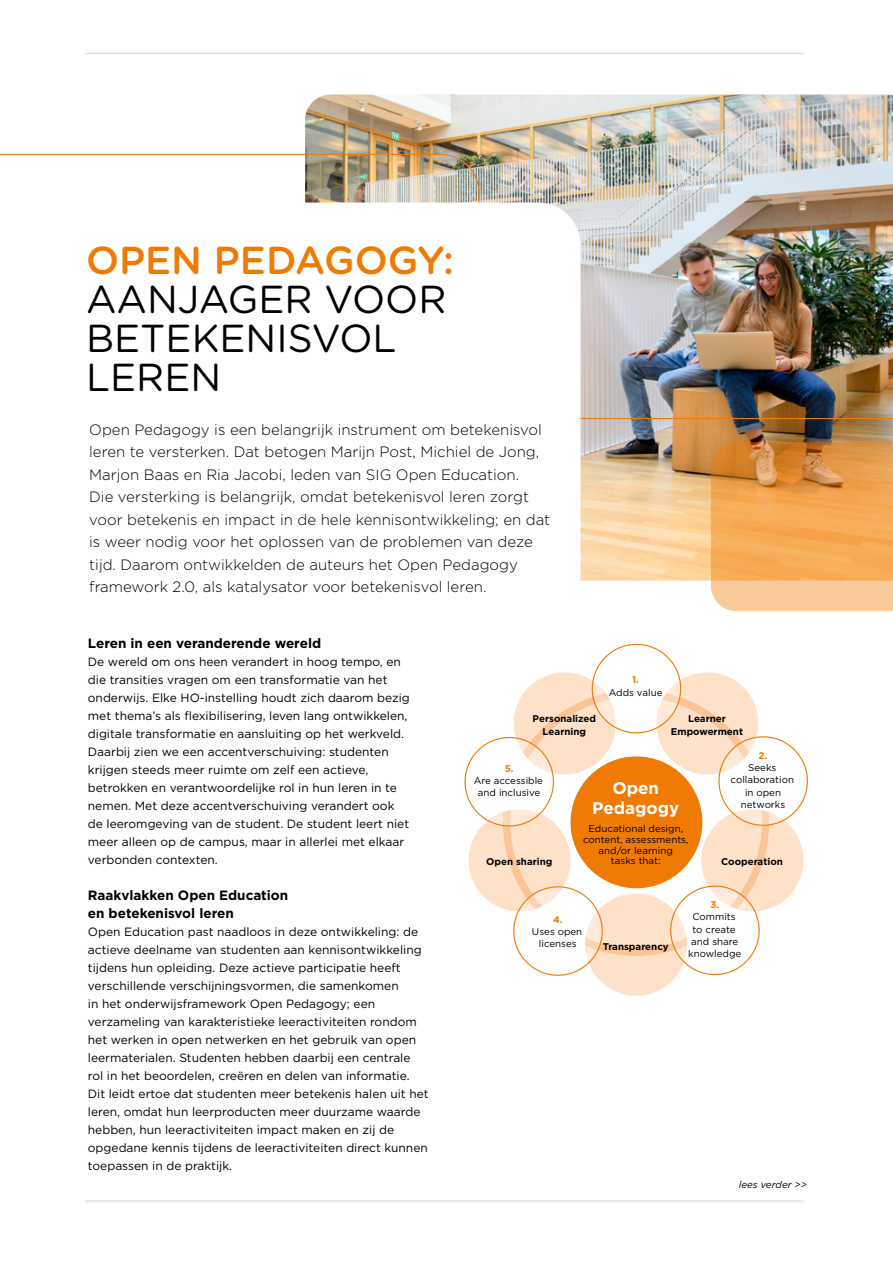
<style>
.page{position:relative;width:893px;height:1263px;background:#fff}
.page>*{position:absolute;margin:0;border:0;box-sizing:border-box;transform-origin:0 0}
.t1{font:39px/39px "Gotham Rounded";color:#000}
.t2{font:500 39px "Gotham Rounded";color:#ef7b05}
.t3{font:700 16.95px/20.2px "Gotham";color:#fff;text-align:center}
.t4{font:300 15px/22.5px "Gotham";color:#000}
.t5{font:700 13.5px/18px "Gotham";color:#000}
.t6{font:12px/18px "Gotham";color:#000}
.t7{font:9.75px/12.3px "Gotham";color:#000;text-align:center}
.t8{font:700 9.75px/12.3px "Gotham";color:#000;text-align:center}
.t9{font:italic 9.75px "Gotham";color:#000}
.t10{font:700 9.75px "Gotham";color:#ef7b05}
</style>
<div class="page">
<svg style="left:466px;top:666px;width:342px;height:330px"></svg>
<img style="left:305px;top:94px;width:588px;height:486px">
<svg style="left:711px;top:442px;width:182px;height:169px;background:#eea75b"></svg>
<img style="left:0;top:153px;width:893px;height:267px">
<div style="left:54px;top:203px;width:527px;height:470px;background:#fff;border-radius:43px"></div>
<hr style="left:85px;top:53px;width:719px;height:1px;background:#dadada">
<hr style="left:85px;top:1200px;width:719px;height:2px;background:#dadada">
<div style="left:570px;top:756px;width:132px;height:132px;background:#ef7b05;border-radius:50%"></div>
<h1 class="t2" style="left:86px;top:232px;width:370px">OPEN PEDAGOGY:</h1>
<h1 class="t1" style="left:86px;top:278px;width:362px">AANJAGER VOOR<br>BETEKENISVOL<br>LEREN</h1>
<p class="t4" style="left:89px;top:418px;width:462px">Open Pedagogy is een belangrijk instrument om betekenisvol leren te versterken. Dat betogen Marijn Post, Michiel de Jong, Marjon Baas en Ria Jacobi, leden van SIG Open Education.<br>Die versterking is belangrijk, omdat betekenisvol leren zorgt voor betekenis en impact in de hele kennisontwikkeling; en dat is weer nodig voor het oplossen van de problemen van deze tijd. Daarom ontwikkelden de auteurs het Open Pedagogy framework 2.0, als katalysator voor betekenisvol leren.</p>
<p class="t5" style="left:88px;top:634px;width:235px">Leren in een veranderende wereld</p>
<p class="t6" style="left:88px;top:652px;width:324px">De wereld om ons heen verandert in hoog tempo, en die transities vragen om een transformatie van het onderwijs. Elke HO-instelling houdt zich daarom bezig met thema’s als flexibilisering, leven lang ontwikkelen, digitale transformatie en aansluiting op het werkveld.<br>Daarbij zien we een accentverschuiving: studenten krijgen steeds meer ruimte om zelf een actieve, betrokken en verantwoordelijke rol in hun leren in te nemen. Met deze accentverschuiving verandert ook de leeromgeving van de student. De student leert niet meer alleen op de campus, maar in allerlei met elkaar verbonden contexten.</p>
<p class="t5" style="left:88px;top:886px;width:202px">Raakvlakken Open Education en betekenisvol leren</p>
<p class="t6" style="left:88px;top:922px;width:342px">Open Education past naadloos in deze ontwikkeling: de actieve deelname van studenten aan kennisontwikkeling tijdens hun opleiding. Deze actieve participatie heeft verschillende verschijningsvormen, die samenkomen<br>in het onderwijsframework Open Pedagogy; een verzameling van karakteristieke leeractiviteiten rondom het werken in open netwerken en het gebruik van open leermaterialen. Studenten hebben daarbij een centrale rol in het beoordelen, creëren en delen van informatie.<br>Dit leidt ertoe dat studenten meer betekenis halen uit het leren, omdat hun leerproducten meer duurzame waarde hebben, hun leeractiviteiten impact maken en zij de opgedane kennis tijdens de leeractiviteiten direct kunnen toepassen in de praktijk.</p>
<p class="t10" style="left:632px;top:673px;width:8px">1.</p>
<p class="t7" style="left:609px;top:686px;width:55px">Adds value</p>
<p class="t8" style="left:533px;top:713px;width:65px">Personalized<br>Learning</p>
<p class="t8" style="left:671px;top:713px;width:74px">Learner<br>Empowerment</p>
<p class="t10" style="left:759px;top:749px;width:10px">2.</p>
<p class="t7" style="left:731px;top:761px;width:65px">Seeks collaboration in open networks</p>
<p class="t10" style="left:505px;top:762px;width:10px">5.</p>
<p class="t7" style="left:474px;top:774px;width:71px">Are accessible and inclusive</p>
<h2 class="t3" style="left:592px;top:777px;width:89px">Open<br>Pedagogy</h2>
<p class="t7" style="left:583px;top:823px;width:107px;line-height:10.8px">Educational design, content, assessments, and/or learning<br>tasks that:</p>
<p class="t8" style="left:486px;top:856px;width:68px">Open sharing</p>
<p class="t8" style="left:721px;top:856px;width:63px">Cooperation</p>
<p class="t10" style="left:710px;top:898px;width:10px">3.</p>
<p class="t7" style="left:688px;top:910px;width:55px">Commits to create and share knowledge</p>
<p class="t10" style="left:553px;top:913px;width:11px">4.</p>
<p class="t7" style="left:532px;top:925px;width:52px">Uses open licenses</p>
<p class="t8" style="left:603px;top:940px;width:68px">Transparency</p>
<p class="t9" style="left:739px;top:1178px;width:69px">lees verder &gt;&gt;</p>
</div>
